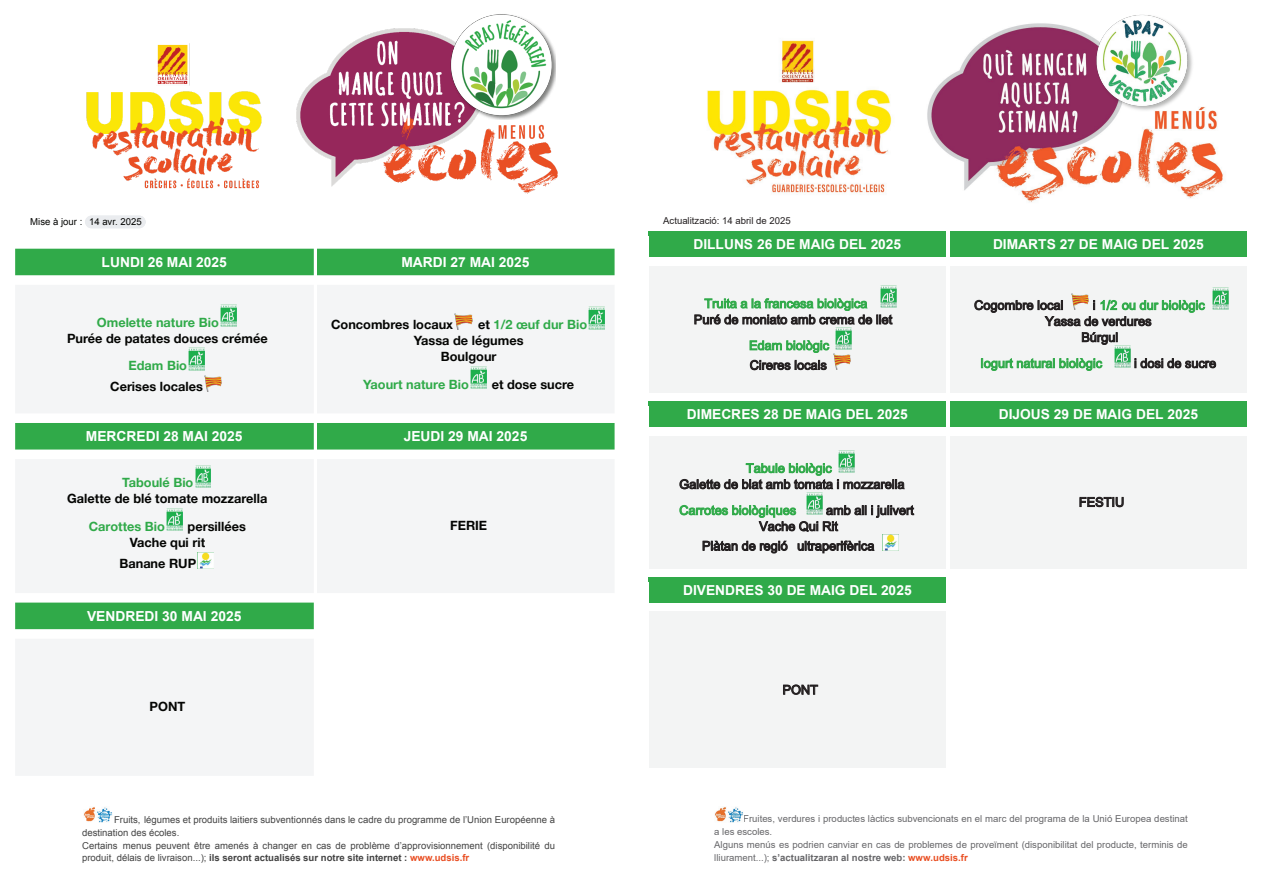
<style>
.page{position:relative;width:1263px;height:893px;background:#fff}
.page>*{position:absolute;margin:0;border:0;box-sizing:border-box;transform-origin:0 0}
.t1{font:700 13.8px "Arial";color:#fff}
.t2{font:12.75px/16px "Arial";color:#231f20}
.t3{font:700 12.75px/16px "Helvetica Neue";color:#040503}
.t4{font:12.75px "Arial";color:#30aa49}
.t5{font:700 12.75px "Helvetica Neue";color:#30aa49}
.t6{font:9.6px/12.9px "Arial";color:#434343}
.t7{font:9.6px/12.8px "Arial";letter-spacing:.005em;color:#666669}
.t8{font:9.6px "Arial";letter-spacing:.005em;color:#231f20}
.t9{font:9.6px "Arial";color:#040503}
.s1{color:#040503}
.s2{font-weight:700}
.s3{font-weight:700;color:#e94f24}
.s4{color:#231f20}
.s5{font-weight:700;color:#e94f23}
</style>
<div class="page">
<div style="left:14px;top:247px;width:301px;height:30px;background:#30aa49"></div>
<div style="left:315px;top:247px;width:301px;height:30px;background:#30aa49"></div>
<div style="left:14px;top:283px;width:301px;height:132px;background:#f4f5f6"></div>
<div style="left:315px;top:283px;width:301px;height:132px;background:#f4f5f6"></div>
<div style="left:14px;top:421px;width:301px;height:30px;background:#30aa49"></div>
<div style="left:315px;top:421px;width:301px;height:30px;background:#30aa49"></div>
<div style="left:14px;top:457px;width:301px;height:137px;background:#f4f5f6"></div>
<div style="left:315px;top:457px;width:301px;height:137px;background:#f4f5f6"></div>
<div style="left:14px;top:601px;width:301px;height:30px;background:#30aa49"></div>
<div style="left:14px;top:637px;width:301px;height:140px;background:#f4f5f6"></div>
<div style="left:85px;top:216px;width:61px;height:12px;background:#eaecef;border-radius:6px"></div>
<hr style="left:12px;top:245px;width:3px;height:33px;background:#fff">
<hr style="left:314px;top:245px;width:3px;height:33px;background:#fff">
<hr style="left:615px;top:245px;width:3px;height:33px;background:#fff">
<svg style="left:15px;top:247px;width:600px;height:2px"></svg>
<hr style="left:12px;top:275px;width:606px;height:3px;background:#fff">
<hr style="left:12px;top:282px;width:3px;height:135px;background:#fff">
<hr style="left:314px;top:282px;width:3px;height:135px;background:#fff">
<hr style="left:615px;top:282px;width:3px;height:135px;background:#fff">
<hr style="left:12px;top:282px;width:606px;height:3px;background:#fff">
<hr style="left:12px;top:413px;width:606px;height:4px;background:#fff">
<hr style="left:12px;top:420px;width:3px;height:33px;background:#fff">
<hr style="left:314px;top:420px;width:3px;height:33px;background:#fff">
<hr style="left:615px;top:420px;width:3px;height:33px;background:#fff">
<hr style="left:12px;top:420px;width:606px;height:3px;background:#fff">
<hr style="left:12px;top:450px;width:606px;height:3px;background:#fff">
<hr style="left:12px;top:456px;width:3px;height:140px;background:#fff">
<hr style="left:314px;top:456px;width:3px;height:140px;background:#fff">
<hr style="left:615px;top:456px;width:3px;height:140px;background:#fff">
<hr style="left:12px;top:456px;width:606px;height:3px;background:#fff">
<hr style="left:12px;top:593px;width:606px;height:3px;background:#fff">
<hr style="left:12px;top:599px;width:3px;height:33px;background:#fff">
<hr style="left:314px;top:599px;width:3px;height:33px;background:#fff">
<hr style="left:12px;top:599px;width:606px;height:4px;background:#fff">
<hr style="left:12px;top:629px;width:606px;height:3px;background:#fff">
<hr style="left:12px;top:635px;width:3px;height:144px;background:#fff">
<hr style="left:314px;top:635px;width:3px;height:144px;background:#fff">
<hr style="left:12px;top:635px;width:606px;height:4px;background:#fff">
<hr style="left:12px;top:776px;width:606px;height:3px;background:#fff">
<img style="left:220px;top:304px;width:16px;height:23px">
<img style="left:189px;top:348px;width:16px;height:22px">
<img style="left:205px;top:375px;width:17px;height:16px">
<img style="left:455px;top:313px;width:18px;height:16px">
<img style="left:589px;top:307px;width:16px;height:22px">
<img style="left:471px;top:367px;width:15px;height:22px">
<img style="left:195px;top:465px;width:16px;height:22px">
<img style="left:166px;top:509px;width:16px;height:22px">
<img style="left:198px;top:552px;width:16px;height:16px">
<img style="left:84px;top:807px;width:28px;height:15px">
<img style="left:86px;top:28px;width:472px;height:189px">
<img style="left:445px;top:14px;width:110px;height:105px">
<img style="left:715px;top:807px;width:28px;height:15px">
<img style="left:707px;top:23px;width:517px;height:179px">
<img style="left:1094px;top:14px;width:102px;height:100px">
<div style="left:652px;top:237px;width:291px;height:15px;background:#30aa49"></div>
<div style="left:953px;top:237px;width:291px;height:15px;background:#30aa49"></div>
<div style="left:648px;top:231px;width:298px;height:6px;background:#30aa49"></div>
<div style="left:949px;top:231px;width:298px;height:6px;background:#30aa49"></div>
<div style="left:647px;top:252px;width:301px;height:6px;background:#30aa49"></div>
<hr style="left:645px;top:237px;width:3px;height:21px;background:#fff">
<div style="left:948px;top:252px;width:301px;height:6px;background:#30aa49"></div>
<hr style="left:946px;top:237px;width:3px;height:21px;background:#fff">
<hr style="left:1247px;top:237px;width:3px;height:21px;background:#fff">
<div style="left:648px;top:265px;width:298px;height:129px;background:#f3f4f4"></div>
<div style="left:949px;top:265px;width:298px;height:129px;background:#f3f4f4"></div>
<div style="left:648px;top:401px;width:298px;height:27px;background:#30aa49"></div>
<div style="left:949px;top:401px;width:298px;height:27px;background:#30aa49"></div>
<div style="left:648px;top:435px;width:298px;height:134px;background:#f3f4f4"></div>
<div style="left:949px;top:435px;width:298px;height:134px;background:#f3f4f4"></div>
<div style="left:652px;top:582px;width:291px;height:16px;background:#30aa49"></div>
<div style="left:648px;top:577px;width:298px;height:5px;background:#30aa49"></div>
<div style="left:647px;top:598px;width:301px;height:5px;background:#30aa49"></div>
<hr style="left:645px;top:582px;width:3px;height:21px;background:#fff">
<hr style="left:946px;top:582px;width:3px;height:21px;background:#fff">
<div style="left:648px;top:611px;width:298px;height:158px;background:#f3f4f4"></div>
<img style="left:880px;top:286px;width:16px;height:22px">
<img style="left:836px;top:328px;width:16px;height:22px">
<img style="left:833px;top:354px;width:18px;height:15px">
<img style="left:1071px;top:294px;width:18px;height:16px">
<img style="left:1213px;top:287px;width:16px;height:23px">
<img style="left:1114px;top:345px;width:16px;height:23px">
<img style="left:839px;top:450px;width:16px;height:23px">
<img style="left:806px;top:492px;width:16px;height:23px">
<img style="left:883px;top:534px;width:16px;height:16px">
<p class="t9" style="left:30px;top:216px;width:113px">Mise à jour : 14 avr. 2025</p>
<h1 class="t1" style="left:102px;top:253px;width:127px">LUNDI 26 MAI 2025</h1>
<h1 class="t1" style="left:401px;top:253px;width:130px">MARDI 27 MAI 2025</h1>
<h2 class="t5" style="left:97px;top:314px;width:123px">Omelette nature Bio</h2>
<h2 class="t3" style="left:67px;top:330px;width:202px">Purée de patates douces crémée</h2>
<h2 class="t5" style="left:129px;top:358px;width:60px">Edam Bio</h2>
<h2 class="t3" style="left:110px;top:379px;width:94px">Cerises locales</h2>
<h2 class="t3" style="left:331px;top:316px;width:123px">Concombres locaux</h2>
<h2 class="t5" style="left:478px;top:317px;width:110px"><span class="s1">et</span> 1/2 œuf dur Bio</h2>
<h2 class="t3" style="left:414px;top:333px;width:111px">Yassa de légumes</h2>
<h2 class="t3" style="left:441px;top:349px;width:57px">Boulgour</h2>
<h2 class="t5" style="left:363px;top:376px;width:107px">Yaourt nature Bio</h2>
<h2 class="t3" style="left:492px;top:376px;width:84px">et dose sucre</h2>
<h1 class="t1" style="left:86px;top:427px;width:158px">MERCREDI 28 MAI 2025</h1>
<h1 class="t1" style="left:404px;top:427px;width:125px">JEUDI 29 MAI 2025</h1>
<h2 class="t5" style="left:122px;top:475px;width:73px">Taboulé Bio</h2>
<h2 class="t3" style="left:67px;top:491px;width:202px">Galette de blé tomate mozzarella</h2>
<h2 class="t5" style="left:89px;top:519px;width:77px">Carottes Bio</h2>
<h2 class="t3" style="left:450px;top:517px;width:39px">FERIE</h2>
<h2 class="t3" style="left:130px;top:518px;width:118px;text-indent:58px">persillées<br>Vache qui rit</h2>
<h2 class="t3" style="left:119px;top:556px;width:78px">Banane RUP</h2>
<h1 class="t1" style="left:87px;top:607px;width:156px">VENDREDI 30 MAI 2025</h1>
<h2 class="t3" style="left:150px;top:699px;width:37px">PONT</h2>
<p class="t6" style="left:82px;top:813px;width:474px;text-indent:32px">Fruits, légumes et produits laitiers subventionnés dans le cadre du programme de l’Union Européenne à destination des écoles.<br>Certains menus peuvent être amenés à changer en cas de problème d’approvisionnement (disponibilité du produit, délais de livraison...); <span class="s2">ils seront actualisés sur notre site internet :</span> <span class="s3">www.udsis.fr</span></p>
<p class="t8" style="left:663px;top:214px;width:129px">Actualització: 14 abril de 2025</p>
<h1 class="t1" style="left:693px;top:235px;width:209px">DILLUNS 26 DE MAIG DEL 2025</h1>
<h1 class="t1" style="left:993px;top:235px;width:212px">DIMARTS 27 DE MAIG DEL 2025</h1>
<h2 class="t4" style="left:704px;top:295px;width:164px">Truita a la francesa biològica</h2>
<h2 class="t2" style="left:694px;top:311px;width:200px">Puré de moniato amb crema de llet</h2>
<h2 class="t4" style="left:749px;top:337px;width:82px">Edam biològic</h2>
<h2 class="t2" style="left:750px;top:357px;width:79px">Cireres locals</h2>
<h2 class="t2" style="left:974px;top:297px;width:91px">Cogombre local</h2>
<h2 class="t4" style="left:1093px;top:296px;width:114px"><span class="s4">i</span> 1/2 ou dur biològic</h2>
<h2 class="t2" style="left:1045px;top:313px;width:108px">Yassa de verdures</h2>
<h2 class="t2" style="left:1081px;top:329px;width:38px">Búrgul</h2>
<h2 class="t4" style="left:980px;top:354px;width:123px">Iogurt natural biològic</h2>
<h2 class="t2" style="left:1134px;top:355px;width:84px">i dosi de sucre</h2>
<h1 class="t1" style="left:687px;top:405px;width:222px">DIMECRES 28 DE MAIG DEL 2025</h1>
<h1 class="t1" style="left:999px;top:405px;width:201px">DIJOUS 29 DE MAIG DEL 2025</h1>
<h2 class="t4" style="left:746px;top:459px;width:87px">Tabule biològic</h2>
<h2 class="t2" style="left:679px;top:476px;width:227px">Galette de blat amb tomata i mozzarella</h2>
<h2 class="t4" style="left:679px;top:501px;width:118px">Carrotes biològiques</h2>
<h2 class="t2" style="left:759px;top:502px;width:156px;text-indent:67px">amb all i julivert<br>Vache Qui Rit</h2>
<h2 class="t2" style="left:702px;top:538px;width:174px">Plàtan de regió ultraperifèrica</h2>
<h1 class="t1" style="left:683px;top:581px;width:230px">DIVENDRES 30 DE MAIG DEL 2025</h1>
<h2 class="t2" style="left:782px;top:682px;width:37px">PONT</h2>
<h2 class="t2" style="left:1079px;top:494px;width:47px">FESTIU</h2>
<p class="t7" style="left:714px;top:812px;width:475px;text-indent:29px">Fruites, verdures i productes làctics subvencionats en el marc del programa de la Unió Europea destinat a les escoles.<br>Alguns menús es podrien canviar en cas de problemes de proveïment (disponibilitat del producte, terminis de lliurament...); <span class="s2">s’actualitzaran al nostre web:</span> <span class="s5">www.udsis.fr</span></p>
</div>
